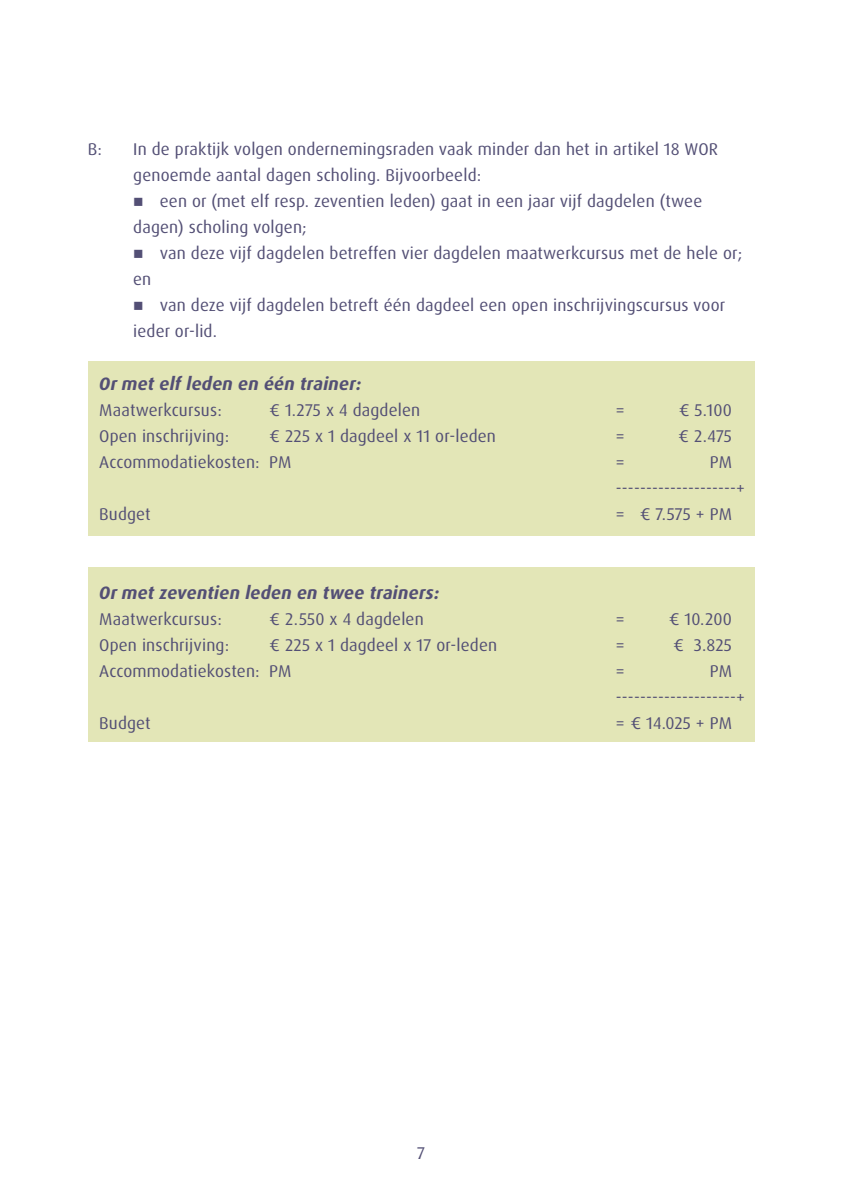
<style>
.page{position:relative;width:842px;height:1191px;background:#fff}
.page>*{position:absolute;margin:0;border:0;box-sizing:border-box;transform-origin:0 0}
._02_-_tussenkopje{font:italic 700 18px "Dax OT";letter-spacing:.01em;color:#534f75}
._01c_-_kadertekst{font:17px/26px "Dax OT";letter-spacing:.01em;color:#534f75}
._01b_-_hoofdtekst___2x_inspring{font:17px/26px "Dax OT";letter-spacing:.01em;color:#534f75}
</style>
<div class="page">
<div style="left:88px;top:567px;width:666px;height:174px;background:#e3e6b7"></div>
<div style="left:88px;top:361px;width:666px;height:175px;background:#e3e6b7"></div>
<p class="_01c_-_kadertekst" style="left:88px;top:136px;width:16px">B:</p>
<p class="_01c_-_kadertekst" style="left:133px;top:136px;width:586px">In de praktijk volgen ondernemingsraden vaak minder dan het in artikel 18 WOR genoemde aantal dagen scholing. Bijvoorbeeld:</p>
<p class="_01b_-_hoofdtekst___2x_inspring" style="left:133px;top:188px;width:570px">■ een or (met elf resp. zeventien leden) gaat in een jaar vijf dagdelen (twee dagen) scholing volgen;</p>
<p class="_01b_-_hoofdtekst___2x_inspring" style="left:133px;top:240px;width:611px">■ van deze vijf dagdelen betreffen vier dagdelen maatwerkcursus met de hele or; en</p>
<p class="_01b_-_hoofdtekst___2x_inspring" style="left:133px;top:292px;width:593px">■ van deze vijf dagdelen betreft één dagdeel een open inschrijvingscursus voor ieder or-lid.</p>
<p class="_02_-_tussenkopje" style="left:99px;top:372px;width:264px">Or met elf leden en één trainer:</p>
<p class="_01c_-_kadertekst" style="left:99px;top:397px;width:124px">Maatwerkcursus:</p>
<p class="_01c_-_kadertekst" style="left:269px;top:397px;width:152px">€ 1.275 x 4 dagdelen</p>
<p class="_01c_-_kadertekst" style="left:616px;top:397px;width:10px">=</p>
<p class="_01c_-_kadertekst" style="left:679px;top:397px;width:55px">€ 5.100</p>
<p class="_01c_-_kadertekst" style="left:99px;top:423px;width:131px">Open inschrijving:</p>
<p class="_01c_-_kadertekst" style="left:269px;top:423px;width:228px">€ 225 x 1 dagdeel x 11 or-leden</p>
<p class="_01c_-_kadertekst" style="left:616px;top:423px;width:10px">=</p>
<p class="_01c_-_kadertekst" style="left:678px;top:423px;width:55px">€ 2.475</p>
<p class="_01c_-_kadertekst" style="left:99px;top:449px;width:194px">Accommodatiekosten: PM</p>
<p class="_01c_-_kadertekst" style="left:616px;top:449px;width:10px">=</p>
<p class="_01c_-_kadertekst" style="left:710px;top:449px;width:24px">PM</p>
<p class="_01c_-_kadertekst" style="left:616px;top:475px;width:131px">--------------------+</p>
<p class="_01c_-_kadertekst" style="left:99px;top:501px;width:53px">Budget</p>
<p class="_01c_-_kadertekst" style="left:616px;top:501px;width:118px">= € 7.575 + PM</p>
<p class="_02_-_tussenkopje" style="left:99px;top:581px;width:342px">Or met zeventien leden en twee trainers:</p>
<p class="_01c_-_kadertekst" style="left:99px;top:606px;width:124px">Maatwerkcursus:</p>
<p class="_01c_-_kadertekst" style="left:269px;top:606px;width:156px">€ 2.550 x 4 dagdelen</p>
<p class="_01c_-_kadertekst" style="left:616px;top:606px;width:10px">=</p>
<p class="_01c_-_kadertekst" style="left:669px;top:606px;width:65px">€ 10.200</p>
<p class="_01c_-_kadertekst" style="left:99px;top:632px;width:131px">Open inschrijving:</p>
<p class="_01c_-_kadertekst" style="left:269px;top:632px;width:229px">€ 225 x 1 dagdeel x 17 or-leden</p>
<p class="_01c_-_kadertekst" style="left:616px;top:632px;width:10px">=</p>
<p class="_01c_-_kadertekst" style="left:673px;top:632px;width:60px">€ 3.825</p>
<p class="_01c_-_kadertekst" style="left:99px;top:658px;width:194px">Accommodatiekosten: PM</p>
<p class="_01c_-_kadertekst" style="left:616px;top:658px;width:10px">=</p>
<p class="_01c_-_kadertekst" style="left:710px;top:658px;width:24px">PM</p>
<p class="_01c_-_kadertekst" style="left:616px;top:684px;width:131px">--------------------+</p>
<p class="_01c_-_kadertekst" style="left:99px;top:710px;width:53px">Budget</p>
<p class="_01c_-_kadertekst" style="left:616px;top:710px;width:118px">= € 14.025 + PM</p>
<p class="_01c_-_kadertekst" style="left:417px;top:1140px;width:9px">7</p>
</div>
